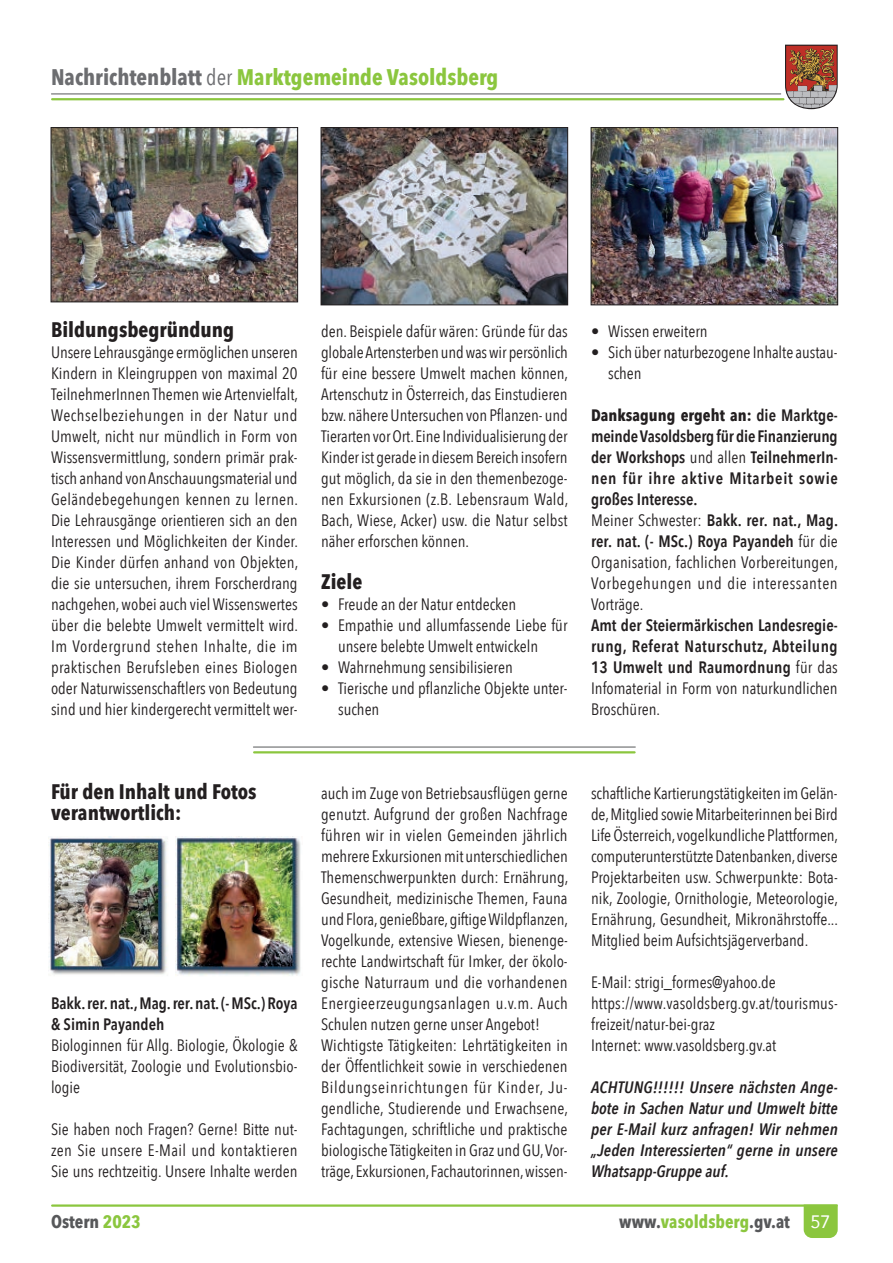
<style>
.page{position:relative;width:893px;height:1263px;background:#fff}
.page>*{position:absolute;margin:0;border:0;box-sizing:border-box;transform-origin:0 0}
.t1{font:700 22.5px "Avenir Next Condensed";color:#8bc63e}
.t2{font:700 21px/21px "Avenir Next Condensed";color:#231f20}
.t3{font:700 18px "Avenir Next Condensed";color:#8bc63e}
.t4{font:700 18px "Avenir Next Condensed";color:#57585a}
.t5{font:16.5px/21px "Avenir Next Condensed";color:#231f20;text-align:justify}
.t6{font:600 16.5px/21px "Avenir Next Condensed";color:#231f20}
.t7{font:italic 600 16.5px/21px "Avenir Next Condensed";letter-spacing:.005em;color:#231f20;text-align:justify}
.s1{color:#6c6d70}
.s2{font-weight:400;color:#6c6d70}
.s3{font-weight:700}
.s4{font-weight:400}
.s5{color:#8bc63e}
.s6{color:#57585a}
.s7{font-family:"Avenir";font-weight:400;color:#fff}
</style>
<div class="page">
<svg style="left:804px;top:1204px;width:34px;height:34px"></svg>
<hr style="left:52px;top:1204px;width:785px;height:3px;background:#8bc63e">
<hr style="left:51px;top:94px;width:730px;height:1px;background:#57585a">
<hr style="left:52px;top:98px;width:731px;height:2px;background:#8bc63e">
<svg style="left:785px;top:45px;width:53px;height:64px;background:#a16e5b"></svg>
<img style="left:176px;top:837px;width:125px;height:139px">
<img style="left:49px;top:837px;width:118px;height:138px">
<hr style="left:253px;top:747px;width:382px;height:1px;background:#57585a">
<hr style="left:254px;top:751px;width:381px;height:2px;background:#8bc63e">
<img style="left:593px;top:129px;width:243px;height:174px">
<div style="left:591px;top:127px;width:247px;height:178px;border:1px solid #231f20"></div>
<img style="left:323px;top:129px;width:243px;height:174px">
<div style="left:321px;top:127px;width:247px;height:178px;border:1px solid #231f20"></div>
<img style="left:53px;top:129px;width:243px;height:171px">
<div style="left:51px;top:127px;width:247px;height:175px;border:1px solid #231f20"></div>
<h1 class="t1" style="left:51px;top:63px;width:449px"><span class="s1">Nachrichtenblatt</span> <span class="s2">der</span> Marktgemeinde Vasoldsberg</h1>
<p class="t2" style="left:51px;top:319px;width:185px">Bildungsbegründung</p>
<p class="t5" style="left:51px;top:340px;width:249px">Unsere Lehrausgänge ermöglichen unseren Kindern in Kleingruppen von maximal 20<br>TeilnehmerInnen Themen wie Artenvielfalt, Wechselbeziehungen in der Natur und Umwelt, nicht nur mündlich in Form von Wissensvermittlung, sondern primär prak&shy;tisch anhand von Anschauungsmaterial und Geländebegehungen kennen zu lernen.<br>Die Lehrausgänge orientieren sich an den Interessen und Möglichkeiten der Kinder.<br>Die Kinder dürfen anhand von Objekten, die sie untersuchen, ihrem Forscherdrang nachgehen, wobei auch viel Wissenswertes über die belebte Umwelt vermittelt wird.<br>Im Vordergrund stehen Inhalte, die im praktischen Berufsleben eines Biologen oder Naturwissenschaftlers von Bedeutung sind und hier kindergerecht vermittelt wer-</p>
<p class="t5" style="left:321px;top:319px;width:249px">den. Beispiele dafür wären: Gründe für das globale Artensterben und was wir persönlich für eine bessere Umwelt machen können, Artenschutz in Österreich, das Einstudieren bzw. nähere Untersuchen von Pflanzen- und Tierarten vor Ort. Eine Individualisierung der Kinder ist gerade in diesem Bereich insofern gut möglich, da sie in den themenbezoge&shy;nen Exkursionen (z.B. Lebensraum Wald, Bach, Wiese, Acker) usw. die Natur selbst näher erforschen können.</p>
<p class="t2" style="left:321px;top:571px;width:43px">Ziele</p>
<p class="t5" style="left:321px;top:592px;width:197px">• Freude an der Natur entdecken</p>
<p class="t5" style="left:338px;top:613px;width:231px;text-indent:-17px">• Empathie und allumfassende Liebe für unsere belebte Umwelt entwickeln</p>
<p class="t5" style="left:321px;top:655px;width:193px">• Wahrnehmung sensibilisieren</p>
<p class="t5" style="left:338px;top:676px;width:231px;text-indent:-17px">• Tierische und pflanzliche Objekte unter&shy;suchen</p>
<p class="t5" style="left:591px;top:319px;width:118px">• Wissen erweitern</p>
<p class="t5" style="left:608px;top:340px;width:231px;text-indent:-17px">• Sich über naturbezogene Inhalte austau&shy;schen</p>
<p class="t6" style="left:591px;top:404px;width:249px"><span class="s3">Danksagung ergeht an:</span> die Marktge&shy;meinde Vasoldsberg für die Finanzierung der Workshops <span class="s4">und allen</span> TeilnehmerIn&shy;nen für ihre aktive Mitarbeit sowie großes Interesse.<br><span class="s4">Meiner Schwester:</span> Bakk. rer. nat., Mag. rer. nat. (- MSc.) Roya Payandeh <span class="s4">für die Organisation, fachlichen Vorbereitungen, Vorbegehungen und die interessanten Vorträge.</span></p>
<p class="t6" style="left:591px;top:614px;width:248px;text-align:justify">Amt der Steiermärkischen Landesregie&shy;rung, Referat Naturschutz, Abteilung 13 Umwelt und Raumordnung <span class="s4">für das Infomaterial in Form von naturkundlichen Broschüren.</span></p>
<p class="t2" style="left:51px;top:781px;width:207px">Für den Inhalt und Fotos verantwortlich:</p>
<p class="t6" style="left:51px;top:992px;width:248px">Bakk. rer. nat., Mag. rer. nat. (- MSc.) Roya &amp; Simin Payandeh</p>
<p class="t5" style="left:51px;top:1033px;width:248px">Biologinnen für Allg. Biologie, Ökologie &amp; Biodiversität, Zoologie und Evolutionsbio&shy;logie</p>
<p class="t5" style="left:51px;top:1117px;width:248px">Sie haben noch Fragen? Gerne! Bitte nut&shy;zen Sie unsere E-Mail und kontaktieren Sie uns rechtzeitig. Unsere Inhalte werden</p>
<p class="t5" style="left:321px;top:781px;width:249px;text-align:left">auch im Zuge von Betriebsausflügen gerne genutzt. Aufgrund der großen Nachfrage führen wir in vielen Gemeinden jährlich mehrere Exkursionen mit unterschiedlichen Themenschwerpunkten durch: Ernährung, Gesundheit, medizinische Themen, Fauna und Flora, genießbare, giftige Wildpflanzen, Vogelkunde, extensive Wiesen, bienenge&shy;rechte Landwirtschaft für Imker, der ökolo&shy;gische Naturraum und die vorhandenen Energieerzeugungsanlagen u.v.m. Auch Schulen nutzen gerne unser Angebot!<br>Wichtigste Tätigkeiten: Lehrtätigkeiten in der Öffentlichkeit sowie in verschiedenen Bildungseinrichtungen für Kinder, Ju&shy;gendliche, Studierende und Erwachsene, Fachtagungen, schriftliche und praktische biologische Tätigkeiten in Graz und GU, Vor&shy;träge, Exkursionen, Fachautorinnen, wissen-</p>
<p class="t5" style="left:591px;top:782px;width:249px">schaftliche Kartierungstätigkeiten im Gelän&shy;de, Mitglied sowie Mitarbeiterinnen bei Bird Life Österreich, vogelkundliche Plattformen, computerunterstützte Datenbanken, diverse Projektarbeiten usw. Schwerpunkte: Bota&shy;nik, Zoologie, Ornithologie, Meteorologie, Ernährung, Gesundheit, Mikronährstoffe...<br>Mitglied beim Aufsichtsjägerverband.</p>
<p class="t5" style="left:591px;top:971px;width:248px;text-align:left">E-Mail: strigi_formes@yahoo.de https://www.vasoldsberg.gv.at/tourismus&shy;freizeit/natur-bei-graz<br>Internet: www.vasoldsberg.gv.at</p>
<p class="t7" style="left:591px;top:1076px;width:248px">ACHTUNG!!!!!! Unsere nächsten Ange&shy;bote in Sachen Natur und Umwelt bitte per E-Mail kurz anfragen! Wir nehmen „Jeden Interessierten“ gerne in unsere Whatsapp-Gruppe auf.</p>
<p class="t4" style="left:51px;top:1211px;width:91px">Ostern <span class="s5">2023</span></p>
<p class="t3" style="left:619px;top:1211px;width:213px"><span class="s6">www.</span>vasoldsberg<span class="s6">.gv.at</span> <span class="s7">57</span></p>
</div>
